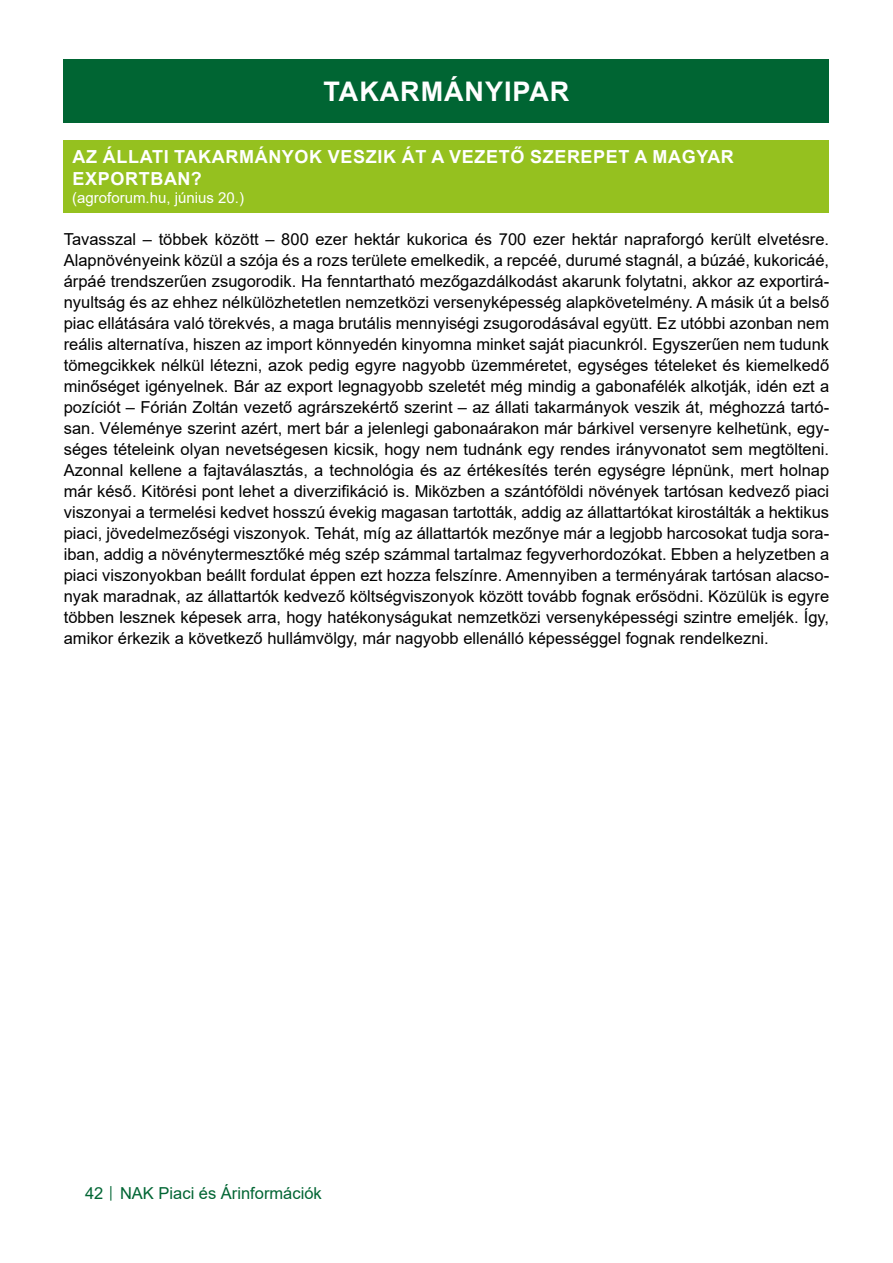
<style>
.page{position:relative;width:893px;height:1263px;background:#fff}
.page>*{position:absolute;margin:0;border:0;box-sizing:border-box;transform-origin:0 0}
.Cím_01{font:700 27px "Arial";letter-spacing:.035em;color:#fff}
.Cím_02{font:700 18px/21.6px "Arial";letter-spacing:.035em;color:#fff}
.Szoveg{font:16.5px/21px "Arial";color:#000;text-align:justify}
.t1{font:16.5px "Arial";color:#006533}
.Cím_03{font:15px "Arial";color:#fff}
.s1{font-size:12px}
</style>
<div class="page">
<div style="left:64px;top:60px;width:765px;height:63px;background:#006533"></div>
<div style="left:64px;top:140px;width:765px;height:73px;background:#95c11f"></div>
<p class="Cím_01" style="left:324px;top:73px;width:247px">TAKARMÁNYIPAR</p>
<p class="Cím_02" style="left:73px;top:146px;width:663px">AZ ÁLLATI TAKARMÁNYOK VESZIK ÁT A VEZETŐ SZEREPET A MAGYAR<br>EXPORTBAN?</p>
<p class="Cím_03" style="left:72px;top:187px;width:173px">(agroforum.hu, június 20.)</p>
<p class="Szoveg" style="left:64px;top:229px;width:767px">Tavasszal – többek között – 800 ezer hektár kukorica és 700 ezer hektár napraforgó került elvetésre.<br>Alapnövényeink közül a szója és a rozs területe emelkedik, a repcéé, durumé stagnál, a búzáé, kukoricáé, árpáé trendszerűen zsugorodik. Ha fenntartható mezőgazdálkodást akarunk folytatni, akkor az exportirá&shy;nyultság és az ehhez nélkülözhetetlen nemzetközi versenyképesség alapkövetelmény. A másik út a belső piac ellátására való törekvés, a maga brutális mennyiségi zsugorodásával együtt. Ez utóbbi azonban nem reális alternatíva, hiszen az import könnyedén kinyomna minket saját piacunkról. Egyszerűen nem tudunk tömegcikkek nélkül létezni, azok pedig egyre nagyobb üzemméretet, egységes tételeket és kiemelkedő minőséget igényelnek. Bár az export legnagyobb szeletét még mindig a gabonafélék alkotják, idén ezt a pozíciót – Fórián Zoltán vezető agrárszekértő szerint – az állati takarmányok veszik át, méghozzá tartó&shy;san. Véleménye szerint azért, mert bár a jelenlegi gabonaárakon már bárkivel versenyre kelhetünk, egy&shy;séges tételeink olyan nevetségesen kicsik, hogy nem tudnánk egy rendes irányvonatot sem megtölteni.<br>Azonnal kellene a fajtaválasztás, a technológia és az értékesítés terén egységre lépnünk, mert holnap már késő. Kitörési pont lehet a diverzifikáció is. Miközben a szántóföldi növények tartósan kedvező piaci viszonyai a termelési kedvet hosszú évekig magasan tartották, addig az állattartókat kirostálták a hektikus piaci, jövedelmezőségi viszonyok. Tehát, míg az állattartók mezőnye már a legjobb harcosokat tudja sora&shy;iban, addig a növénytermesztőké még szép számmal tartalmaz fegyverhordozókat. Ebben a helyzetben a piaci viszonyokban beállt fordulat éppen ezt hozza felszínre. Amennyiben a terményárak tartósan alacso&shy;nyak maradnak, az állattartók kedvező költségviszonyok között tovább fognak erősödni. Közülük is egyre többen lesznek képesek arra, hogy hatékonyságukat nemzetközi versenyképességi szintre emeljék. Így, amikor érkezik a következő hullámvölgy, már nagyobb ellenálló képességgel fognak rendelkezni.</p>
<p class="t1" style="left:85px;top:1182px;width:238px">42 <span class="s1">│</span> NAK Piaci és Árinformációk</p>
</div>
